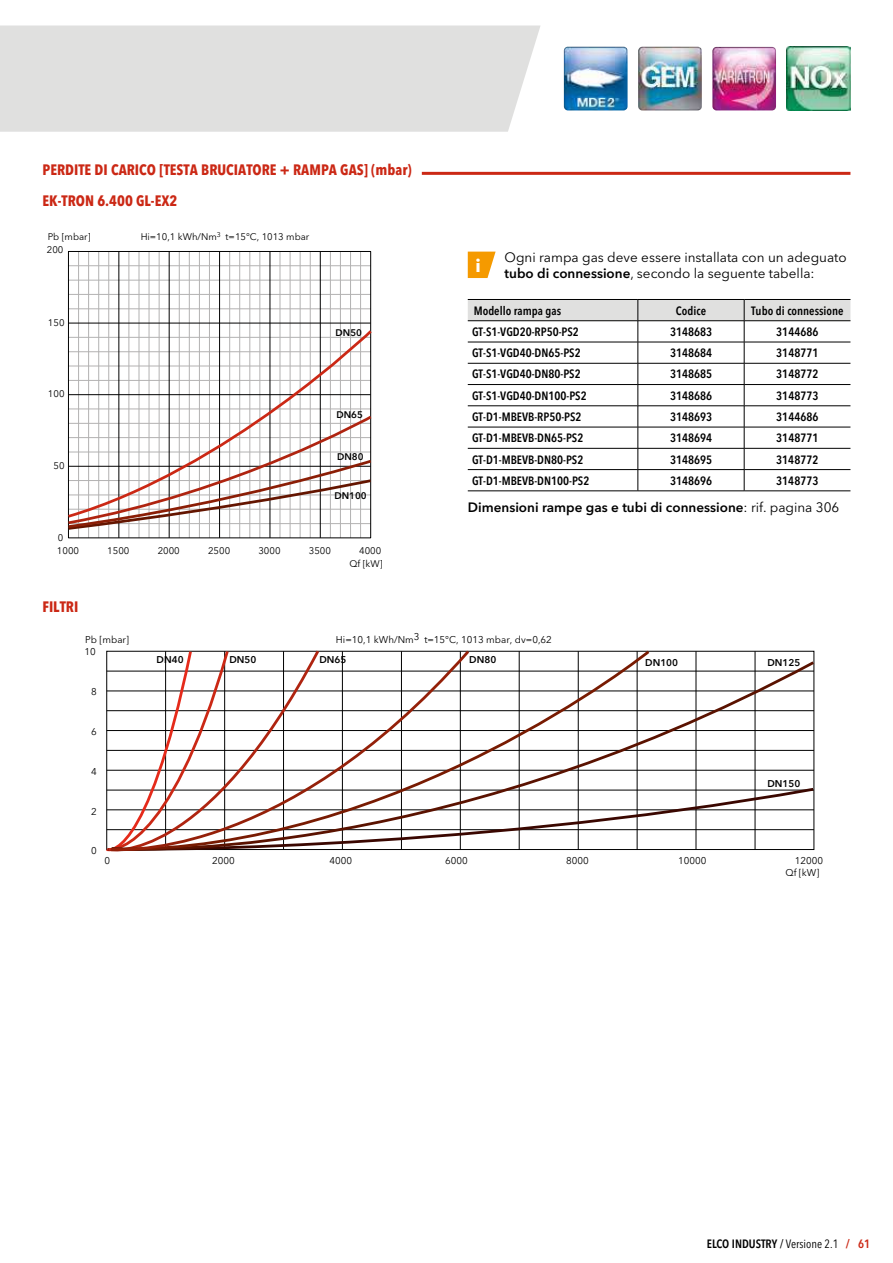
<style>
.page{position:relative;width:893px;height:1263px;background:#fff}
.page>*{position:absolute;margin:0;border:0;box-sizing:border-box;transform-origin:0 0}
.t1{font:700 18px "Avenir Next LT Pro";color:#fff}
.t2{font:700 condensed 15px "Avenir Next LT Pro";color:#cb2815}
.t3{font:13.5px/16.2px "Avenir Next LT Pro";color:#000}
.t4{font:600 13.5px "Avenir Next LT Pro";color:#000}
.t5{font:600 condensed 12px "Avenir Next LT Pro";color:#000}
.t6{font:9.75px "Avenir Next LT Pro";color:#000}
.t7{font:600 9.75px "Avenir Next LT Pro";color:#000}
.t8{font:9.6px "Avenir Next LT Pro";color:#000}
.t9{font:600 9.6px "Avenir Next LT Pro";color:#000}
.s1{font-weight:600}
.s2{font-weight:400}
.s3{color:#cb2815}
</style>
<div class="page">
<hr style="left:422px;top:172px;width:428px;height:3px;background:#cb2815">
<div style="left:0;top:26px;width:540px;height:106px;background:#e0e0df"></div>
<img style="left:712px;top:47px;width:64px;height:63px">
<img style="left:787px;top:47px;width:63px;height:63px">
<img style="left:638px;top:47px;width:64px;height:63px">
<img style="left:564px;top:47px;width:64px;height:63px">
<hr style="left:68px;top:308px;width:303px;height:1px;background:#b3b2b2">
<hr style="left:68px;top:294px;width:303px;height:1px;background:#b3b2b2">
<hr style="left:68px;top:280px;width:303px;height:1px;background:#b3b2b2">
<hr style="left:68px;top:265px;width:303px;height:1px;background:#b3b2b2">
<hr style="left:360px;top:251px;width:1px;height:287px;background:#b3b2b2">
<hr style="left:350px;top:251px;width:1px;height:287px;background:#b3b2b2">
<hr style="left:340px;top:251px;width:1px;height:287px;background:#b3b2b2">
<hr style="left:330px;top:251px;width:1px;height:287px;background:#b3b2b2">
<hr style="left:320px;top:251px;width:1px;height:287px;background:#000">
<hr style="left:310px;top:251px;width:1px;height:287px;background:#b3b2b2">
<hr style="left:300px;top:251px;width:1px;height:287px;background:#b3b2b2">
<hr style="left:290px;top:251px;width:1px;height:287px;background:#b3b2b2">
<hr style="left:280px;top:251px;width:1px;height:287px;background:#b3b2b2">
<hr style="left:270px;top:251px;width:1px;height:287px;background:#000">
<hr style="left:259px;top:251px;width:1px;height:287px;background:#b3b2b2">
<hr style="left:249px;top:251px;width:1px;height:287px;background:#b3b2b2">
<hr style="left:239px;top:251px;width:1px;height:287px;background:#b3b2b2">
<hr style="left:229px;top:251px;width:1px;height:287px;background:#b3b2b2">
<hr style="left:219px;top:251px;width:1px;height:287px;background:#000">
<hr style="left:209px;top:251px;width:1px;height:287px;background:#b3b2b2">
<hr style="left:199px;top:251px;width:1px;height:287px;background:#b3b2b2">
<hr style="left:189px;top:251px;width:1px;height:287px;background:#b3b2b2">
<hr style="left:179px;top:251px;width:1px;height:287px;background:#b3b2b2">
<hr style="left:169px;top:251px;width:1px;height:287px;background:#000">
<hr style="left:159px;top:251px;width:1px;height:287px;background:#b3b2b2">
<hr style="left:149px;top:251px;width:1px;height:287px;background:#b3b2b2">
<hr style="left:139px;top:251px;width:1px;height:287px;background:#b3b2b2">
<hr style="left:129px;top:251px;width:1px;height:287px;background:#b3b2b2">
<hr style="left:119px;top:251px;width:1px;height:287px;background:#000">
<hr style="left:108px;top:251px;width:1px;height:287px;background:#b3b2b2">
<hr style="left:98px;top:251px;width:1px;height:287px;background:#b3b2b2">
<hr style="left:88px;top:251px;width:1px;height:287px;background:#b3b2b2">
<hr style="left:78px;top:251px;width:1px;height:287px;background:#b3b2b2">
<hr style="left:68px;top:323px;width:303px;height:1px;background:#000">
<svg style="left:68px;top:329px;width:304px;height:85px"></svg>
<svg style="left:68px;top:414px;width:304px;height:117px"></svg>
<hr style="left:638px;top:491px;width:106px;height:1px;background:#000">
<hr style="left:744px;top:491px;width:106px;height:1px;background:#000">
<svg style="left:468px;top:299px;width:382px;height:192px"></svg>
<hr style="left:744px;top:299px;width:106px;height:1px;background:#000">
<hr style="left:638px;top:320px;width:106px;height:1px;background:#000">
<hr style="left:744px;top:320px;width:106px;height:1px;background:#000">
<hr style="left:638px;top:342px;width:106px;height:1px;background:#000">
<hr style="left:638px;top:363px;width:106px;height:1px;background:#000">
<hr style="left:638px;top:384px;width:106px;height:1px;background:#000">
<hr style="left:638px;top:427px;width:106px;height:1px;background:#000">
<hr style="left:638px;top:448px;width:106px;height:1px;background:#000">
<hr style="left:638px;top:469px;width:106px;height:1px;background:#000">
<hr style="left:468px;top:299px;width:170px;height:1px;background:#000">
<hr style="left:468px;top:320px;width:170px;height:1px;background:#000">
<hr style="left:468px;top:342px;width:170px;height:1px;background:#000">
<hr style="left:468px;top:363px;width:170px;height:1px;background:#000">
<hr style="left:468px;top:384px;width:170px;height:1px;background:#000">
<hr style="left:468px;top:405px;width:170px;height:1px;background:#000">
<hr style="left:468px;top:427px;width:170px;height:1px;background:#000">
<hr style="left:468px;top:448px;width:170px;height:1px;background:#000">
<hr style="left:468px;top:469px;width:170px;height:1px;background:#000">
<hr style="left:468px;top:491px;width:170px;height:1px;background:#000">
<hr style="left:755px;top:651px;width:1px;height:198px;background:#000">
<hr style="left:696px;top:651px;width:1px;height:198px;background:#000">
<svg style="left:106px;top:650px;width:2px;height:202px"></svg>
<svg style="left:651px;top:659px;width:164px;height:191px"></svg>
<svg style="left:472px;top:650px;width:179px;height:200px"></svg>
<svg style="left:108px;top:650px;width:364px;height:202px"></svg>
<svg style="left:468px;top:252px;width:28px;height:26px"></svg>
<p class="t2" style="left:43px;top:160px;width:371px">PERDITE DI CARICO [TESTA BRUCIATORE + RAMPA GAS] (mbar)</p>
<p class="t2" style="left:43px;top:191px;width:136px">EK-TRON 6.400 GL-EX2</p>
<p class="t8" style="left:141px;top:230px;width:82px">Hi=10,1 kWh/Nm<sup>3</sup></p>
<p class="t8" style="left:48px;top:230px;width:44px">Pb [mbar]</p>
<p class="t8" style="left:226px;top:230px;width:85px">t=15°C, 1013 mbar</p>
<p class="t8" style="left:47px;top:244px;width:18px">200</p>
<p class="t8" style="left:48px;top:317px;width:18px">150</p>
<p class="t8" style="left:48px;top:388px;width:18px">100</p>
<p class="t8" style="left:54px;top:459px;width:13px">50</p>
<p class="t8" style="left:58px;top:532px;width:7px">0</p>
<p class="t9" style="left:336px;top:326px;width:28px">DN50</p>
<p class="t9" style="left:336px;top:409px;width:28px">DN65</p>
<p class="t9" style="left:337px;top:451px;width:28px">DN80</p>
<p class="t9" style="left:334px;top:490px;width:34px">DN100</p>
<p class="t8" style="left:57px;top:545px;width:24px">1000</p>
<p class="t8" style="left:107px;top:545px;width:24px">1500</p>
<p class="t8" style="left:158px;top:545px;width:24px">2000</p>
<p class="t8" style="left:208px;top:545px;width:24px">2500</p>
<p class="t8" style="left:258px;top:545px;width:24px">3000</p>
<p class="t8" style="left:309px;top:545px;width:24px">3500</p>
<p class="t8" style="left:359px;top:545px;width:24px">4000</p>
<p class="t2" style="left:43px;top:597px;width:37px">FILTRI</p>
<p class="t8" style="left:349px;top:558px;width:35px">Qf [kW]</p>
<h1 class="t1" style="left:475px;top:254px;width:7px">i</h1>
<p class="t3" style="left:505px;top:249px;width:344px">Ogni rampa gas deve essere installata con un adeguato <span class="s1">tubo di connessione</span>, secondo la seguente tabella:</p>
<p class="t5" style="left:474px;top:303px;width:89px">Modello rampa gas</p>
<p class="t5" style="left:676px;top:303px;width:32px">Codice</p>
<p class="t5" style="left:751px;top:303px;width:94px">Tubo di connessione</p>
<p class="t5" style="left:472px;top:324px;width:108px">GT-S1-VGD20-RP50-PS2</p>
<p class="t5" style="left:670px;top:324px;width:43px">3148683</p>
<p class="t5" style="left:776px;top:324px;width:43px">3144686</p>
<p class="t5" style="left:472px;top:346px;width:110px">GT-S1-VGD40-DN65-PS2</p>
<p class="t5" style="left:670px;top:346px;width:43px">3148684</p>
<p class="t5" style="left:776px;top:346px;width:43px">3148771</p>
<p class="t5" style="left:472px;top:367px;width:110px">GT-S1-VGD40-DN80-PS2</p>
<p class="t5" style="left:670px;top:367px;width:43px">3148685</p>
<p class="t5" style="left:776px;top:367px;width:43px">3148772</p>
<p class="t5" style="left:472px;top:388px;width:116px">GT-S1-VGD40-DN100-PS2</p>
<p class="t5" style="left:670px;top:388px;width:43px">3148686</p>
<p class="t5" style="left:776px;top:388px;width:43px">3148773</p>
<p class="t5" style="left:472px;top:409px;width:111px">GT-D1-MBEVB-RP50-PS2</p>
<p class="t5" style="left:670px;top:409px;width:43px">3148693</p>
<p class="t5" style="left:776px;top:409px;width:43px">3144686</p>
<p class="t5" style="left:472px;top:431px;width:113px">GT-D1-MBEVB-DN65-PS2</p>
<p class="t5" style="left:670px;top:431px;width:43px">3148694</p>
<p class="t5" style="left:776px;top:431px;width:43px">3148771</p>
<p class="t5" style="left:472px;top:452px;width:113px">GT-D1-MBEVB-DN80-PS2</p>
<p class="t5" style="left:670px;top:452px;width:43px">3148695</p>
<p class="t5" style="left:776px;top:452px;width:43px">3148772</p>
<p class="t5" style="left:472px;top:473px;width:119px">GT-D1-MBEVB-DN100-PS2</p>
<p class="t5" style="left:670px;top:473px;width:43px">3148696</p>
<p class="t5" style="left:776px;top:473px;width:43px">3148773</p>
<p class="t4" style="left:468px;top:499px;width:373px">Dimensioni rampe gas e tubi di connessione<span class="s2">: rif. pagina 306</span></p>
<p class="t6" style="left:85px;top:633px;width:45px">Pb [mbar]</p>
<p class="t6" style="left:336px;top:633px;width:217px">Hi=10,1 kWh/Nm3 t=15°C, 1013 mbar, dv=0,62</p>
<p class="t6" style="left:85px;top:645px;width:13px">10</p>
<p class="t6" style="left:91px;top:685px;width:7px">8</p>
<p class="t7" style="left:157px;top:654px;width:29px">DN40</p>
<p class="t7" style="left:229px;top:654px;width:29px">DN50</p>
<p class="t7" style="left:319px;top:654px;width:29px">DN65</p>
<p class="t7" style="left:469px;top:654px;width:29px">DN80</p>
<p class="t7" style="left:645px;top:656px;width:34px">DN100</p>
<p class="t7" style="left:767px;top:656px;width:34px">DN125</p>
<p class="t6" style="left:91px;top:725px;width:7px">6</p>
<p class="t6" style="left:91px;top:765px;width:7px">4</p>
<p class="t6" style="left:91px;top:805px;width:7px">2</p>
<p class="t7" style="left:767px;top:777px;width:34px">DN150</p>
<p class="t6" style="left:91px;top:845px;width:7px">0</p>
<p class="t6" style="left:105px;top:855px;width:7px">0</p>
<p class="t6" style="left:212px;top:855px;width:24px">2000</p>
<p class="t6" style="left:329px;top:855px;width:24px">4000</p>
<p class="t6" style="left:445px;top:855px;width:24px">6000</p>
<p class="t6" style="left:566px;top:855px;width:24px">8000</p>
<p class="t6" style="left:678px;top:855px;width:30px">10000</p>
<p class="t6" style="left:795px;top:855px;width:30px">12000</p>
<p class="t6" style="left:785px;top:867px;width:35px">Qf [kW]</p>
<p class="t5" style="left:707px;top:1237px;width:165px">ELCO INDUSTRY <span class="s2">/ Versione 2.1</span> <span class="s3">/ 61</span></p>
</div>
